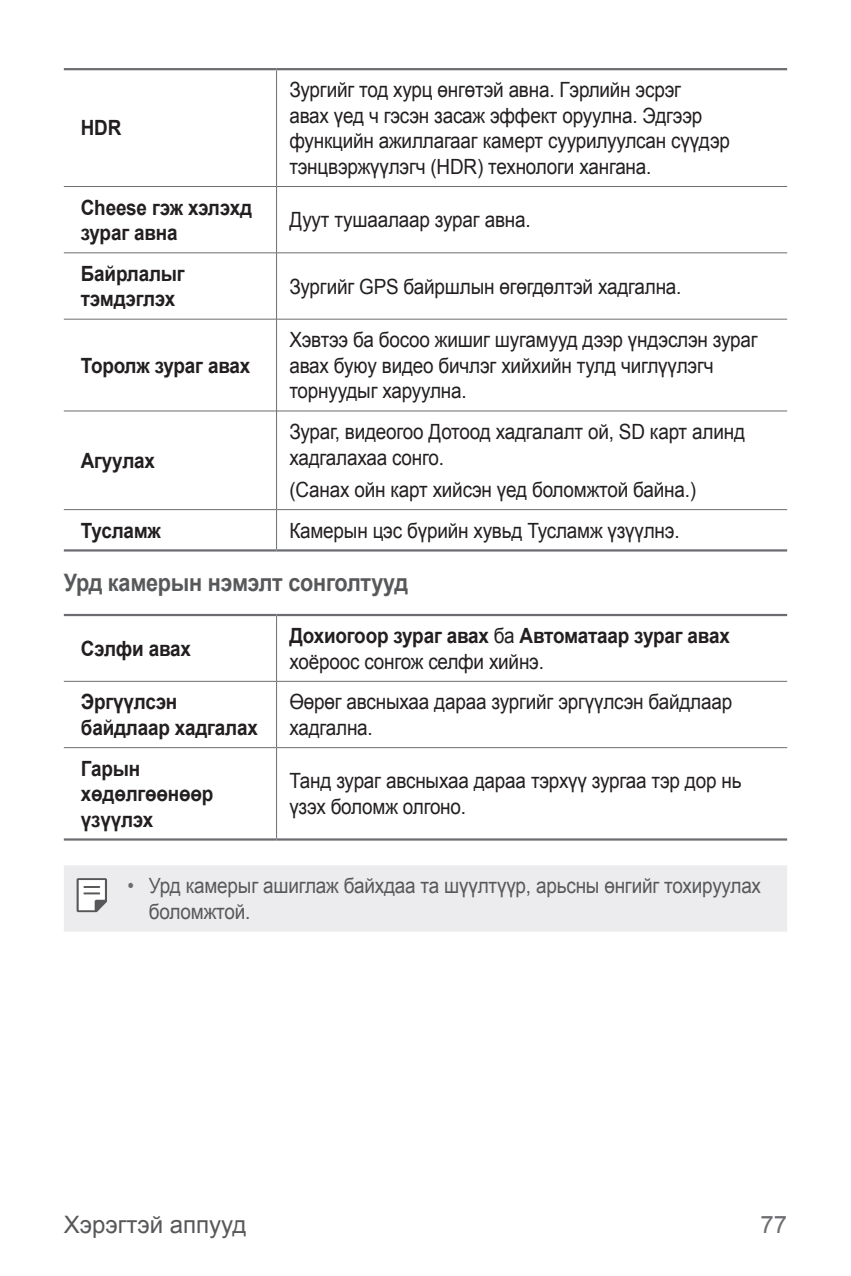
<style>
.page{position:relative;width:851px;height:1276px;background:#fff}
.page>*{position:absolute;margin:0;border:0;box-sizing:border-box;transform-origin:0 0}
.t1{font:700 24px "Arial";letter-spacing:-.01em;color:#57585a;scale:.9 1}
.t2{font:24px "Arial";color:#57585a}
.t3{font:24px "Arial";color:#6c6d70}
.t4{font:21px/25.5px "Arial";letter-spacing:-.01em;color:#231f20;scale:.9 1}
.t5{font:700 21px/25.5px "Arial";letter-spacing:-.01em;color:#231f20;scale:.9 1}
.t6{font:21px/25.5px "Arial";letter-spacing:-.01em;color:#57585a;scale:.9 1}
.s1{font-weight:400}
.s2{color:#6c6d70}
</style>
<div class="page">
<hr style="left:64px;top:186px;width:212px;height:1px;background:#6c6d70">
<hr style="left:277px;top:186px;width:510px;height:1px;background:#6c6d70">
<hr style="left:64px;top:252px;width:212px;height:1px;background:#6c6d70">
<hr style="left:277px;top:252px;width:510px;height:1px;background:#6c6d70">
<hr style="left:64px;top:319px;width:212px;height:1px;background:#6c6d70">
<hr style="left:277px;top:319px;width:510px;height:1px;background:#6c6d70">
<hr style="left:64px;top:410px;width:212px;height:1px;background:#6c6d70">
<hr style="left:277px;top:410px;width:510px;height:1px;background:#6c6d70">
<hr style="left:64px;top:509px;width:212px;height:1px;background:#6c6d70">
<hr style="left:277px;top:509px;width:510px;height:1px;background:#6c6d70">
<hr style="left:64px;top:68px;width:212px;height:2px;background:#6c6d70">
<hr style="left:64px;top:549px;width:212px;height:2px;background:#6c6d70">
<hr style="left:276px;top:68px;width:511px;height:2px;background:#6c6d70">
<hr style="left:276px;top:549px;width:511px;height:2px;background:#6c6d70">
<hr style="left:276px;top:70px;width:1px;height:116px;background:#6c6d70">
<hr style="left:276px;top:186px;width:1px;height:67px;background:#6c6d70">
<hr style="left:276px;top:253px;width:1px;height:66px;background:#6c6d70">
<hr style="left:276px;top:319px;width:1px;height:92px;background:#6c6d70">
<hr style="left:276px;top:411px;width:1px;height:98px;background:#6c6d70">
<hr style="left:276px;top:509px;width:1px;height:40px;background:#6c6d70">
<hr style="left:64px;top:614px;width:212px;height:2px;background:#6c6d70">
<hr style="left:64px;top:838px;width:212px;height:2px;background:#6c6d70">
<hr style="left:276px;top:614px;width:511px;height:2px;background:#6c6d70">
<hr style="left:276px;top:838px;width:511px;height:2px;background:#6c6d70">
<hr style="left:276px;top:616px;width:1px;height:65px;background:#6c6d70">
<hr style="left:276px;top:682px;width:1px;height:65px;background:#6c6d70">
<hr style="left:276px;top:748px;width:1px;height:90px;background:#6c6d70">
<hr style="left:64px;top:681px;width:212px;height:1px;background:#6c6d70">
<hr style="left:276px;top:681px;width:511px;height:1px;background:#6c6d70">
<hr style="left:64px;top:747px;width:212px;height:1px;background:#6c6d70">
<hr style="left:276px;top:747px;width:511px;height:1px;background:#6c6d70">
<div style="left:64px;top:865px;width:723px;height:66px;background:#ececee"></div>
<svg style="left:77px;top:878px;width:30px;height:34px"></svg>
<p class="t5" style="left:81px;top:116px;width:47px">HDR</p>
<p class="t5" style="left:81px;top:195px;width:192px">Cheese гэж хэлэхд зураг авна</p>
<p class="t5" style="left:81px;top:261px;width:117px">Байрлалыг тэмдэглэх</p>
<p class="t5" style="left:81px;top:353px;width:190px">Торолж зураг авах</p>
<p class="t5" style="left:81px;top:448px;width:84px">Агуулах</p>
<p class="t4" style="left:289px;top:77px;width:491px">Зургийг тод хурц өнгөтэй авна. Гэрлийн эсрэг<br>авах үед ч гэсэн засаж эффект оруулна. Эдгээр функцийн ажиллагааг камерт суурилуулсан сүүдэр тэнцвэржүүлэгч (HDR) технологи хангана.</p>
<p class="t4" style="left:289px;top:207px;width:269px">Дуут тушаалаар зураг авна.</p>
<p class="t4" style="left:289px;top:274px;width:437px">Зургийг GPS байршлын өгөгдөлтэй хадгална.</p>
<p class="t4" style="left:289px;top:327px;width:522px">Хэвтээ ба босоо жишиг шугамууд дээр үндэслэн зураг авах буюу видео бичлэг хийхийн тулд чиглүүлэгч торнуудыг харуулна.</p>
<p class="t4" style="left:289px;top:419px;width:507px">Зураг, видеогоо Дотоод хадгалалт ой, SD карт алинд хадгалахаа сонго.</p>
<p class="t4" style="left:289px;top:477px;width:453px">(Санах ойн карт хийсэн үед боломжтой байна.)</p>
<p class="t5" style="left:81px;top:518px;width:91px">Тусламж</p>
<p class="t4" style="left:289px;top:518px;width:435px">Камерын цэс бүрийн хувьд Тусламж үзүүлнэ.</p>
<p class="t1" style="left:64px;top:565px;width:384px">Урд камерын нэмэлт сонголтууд</p>
<p class="t5" style="left:81px;top:636px;width:124px">Сэлфи авах</p>
<p class="t5" style="left:289px;top:623px;width:491px">Дохиогоор зураг авах <span class="s1">ба</span> Автоматаар зураг авах <span class="s1">хоёроос сонгож селфи хийнэ.</span></p>
<p class="t5" style="left:81px;top:689px;width:198px">Эргүүлсэн байдлаар хадгалах</p>
<p class="t4" style="left:289px;top:689px;width:493px">Өөрөг авсныхаа дараа зургийг эргүүлсэн байдлаар хадгална.</p>
<p class="t5" style="left:81px;top:756px;width:149px">Гарын хөдөлгөөнөөр үзүүлэх</p>
<p class="t4" style="left:289px;top:768px;width:504px">Танд зураг авсныхаа дараа тэрхүү зургаа тэр дор нь үзэх боломж олгоно.</p>
<p class="t6" style="left:149px;top:873px;width:681px;text-indent:-21px"><span class="s2">•</span> Урд камерыг ашиглаж байхдаа та шүүлтүүр, арьсны өнгийг тохируулах боломжтой.</p>
<p class="t2" style="left:64px;top:1209px;width:184px">Хэрэгтэй аппууд</p>
<p class="t3" style="left:760px;top:1209px;width:28px">77</p>
</div>
